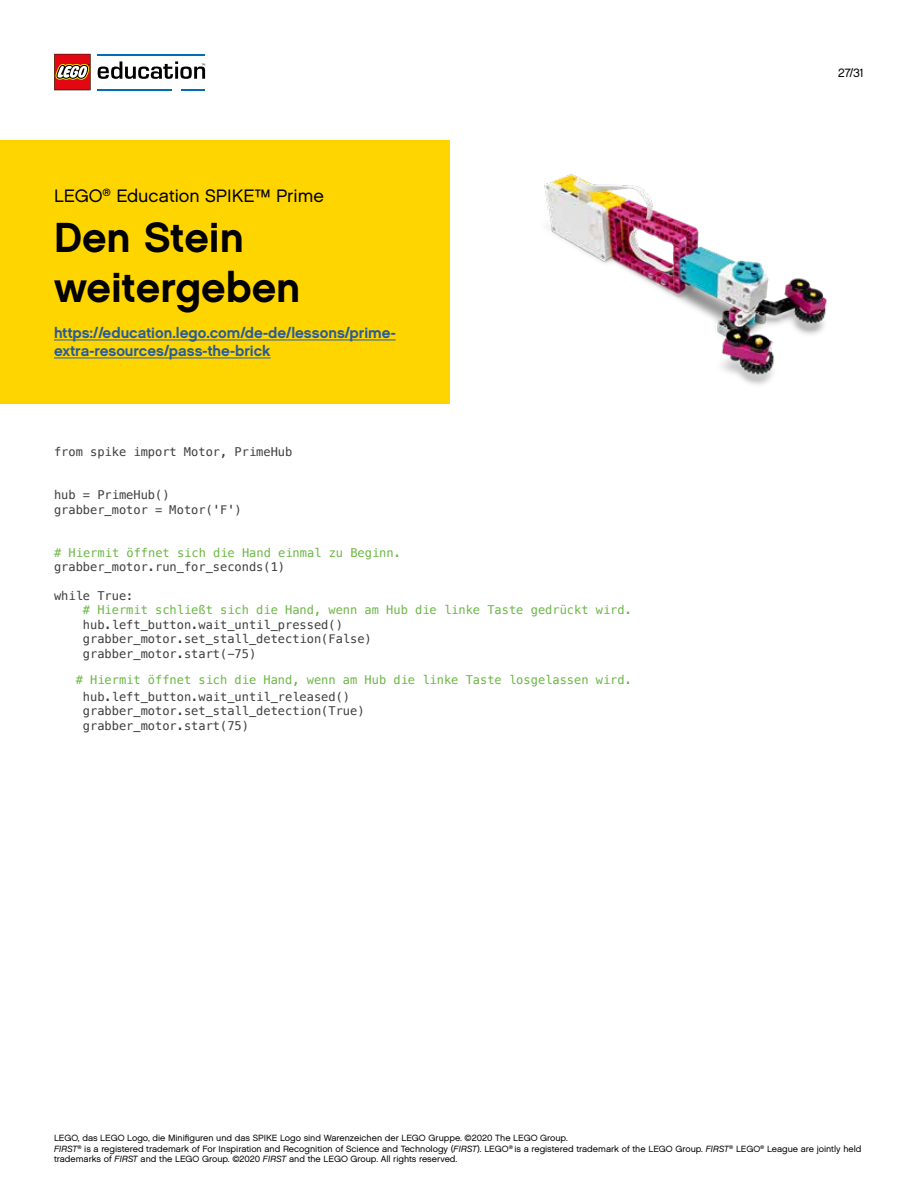
<style>
.page{position:relative;width:918px;height:1188px;background:#fff}
.page>*{position:absolute;margin:0;border:0;box-sizing:border-box;transform-origin:0 0}
.t1{font:700 42px/50.4px "LEGO Chalet 60";color:#000}
.t2{font:18px "LEGO Chalet 60";color:#000}
.t3{font:700 15px/18px "LEGO Chalet 60";color:#275b9b}
.t4{font:12px/14.4px "Menlo";color:#3c3c3b}
.t5{font:12px "Menlo";color:#6bb644}
.t6{font:12px "LEGO Chalet 60";color:#000}
.t7{font:9px/10.8px "LEGO Chalet 60";color:#000}
.s1{font-style:italic}
</style>
<div class="page">
<hr style="left:98px;top:54px;width:107px;height:1px;background:#006db7">
<hr style="left:98px;top:89px;width:74px;height:1px;background:#006db7">
<svg style="left:182px;top:89px;width:23px;height:1px"></svg>
<svg style="left:98px;top:61px;width:107px;height:18px"></svg>
<svg style="left:54px;top:54px;width:37px;height:36px"></svg>
<div style="left:0;top:140px;width:450px;height:264px;background:#ffd500"></div>
<img style="left:544px;top:174px;width:283px;height:211px">
<hr style="left:54px;top:340px;width:342px;height:1px;background:#275b9b">
<hr style="left:54px;top:358px;width:217px;height:1px;background:#275b9b">
<h2 class="t2" style="left:54px;top:184px;width:271px">LEGO<sup>®</sup> Education SPIKE™ Prime</h2>
<h1 class="t1" style="left:54px;top:212px;width:248px">Den Stein weitergeben</h1>
<h3 class="t3" style="left:54px;top:324px;width:343px">https://education.lego.com/de-de/lessons/prime&shy;extra-resources/pass-the-brick</h3>
<h3 class="t4" style="left:54px;top:445px;width:240px">from spike import Motor, PrimeHub</h3>
<h3 class="t4" style="left:54px;top:488px;width:189px">hub = PrimeHub() grabber_motor = Motor('F')</h3>
<h3 class="t5" style="left:54px;top:544px;width:348px"># Hiermit öffnet sich die Hand einmal zu Beginn.</h3>
<h3 class="t4" style="left:54px;top:560px;width:233px">grabber_motor.run_for_seconds(1)</h3>
<h3 class="t4" style="left:54px;top:589px;width:81px">while True:</h3>
<h3 class="t4" style="left:83px;top:618px;width:290px">hub.left_button.wait_until_pressed() grabber_motor.set_stall_detection(False) grabber_motor.start(-75)</h3>
<h3 class="t4" style="left:83px;top:690px;width:283px">hub.left_button.wait_until_released() grabber_motor.set_stall_detection(True) grabber_motor.start(75)</h3>
<h3 class="t5" style="left:83px;top:602px;width:551px"># Hiermit schließt sich die Hand, wenn am Hub die linke Taste gedrückt wird.</h3>
<h3 class="t5" style="left:76px;top:672px;width:558px"># Hiermit öffnet sich die Hand, wenn am Hub die linke Taste losgelassen wird.</h3>
<h3 class="t6" style="left:838px;top:65px;width:27px">27/31</h3>
<p class="t7" style="left:54px;top:1132px;width:809px">LEGO, das LEGO Logo, die Minifiguren und das SPIKE Logo sind Warenzeichen der LEGO Gruppe. ©2020 The LEGO Group.<br><span class="s1">FIRST</span><sup>®</sup> is a registered trademark of For Inspiration and Recognition of Science and Technology (<span class="s1">FIRST</span>). LEGO<sup>®</sup> is a registered trademark of the LEGO Group. <span class="s1">FIRST</span><sup>®</sup> LEGO<sup>®</sup> League are jointly held trademarks of <span class="s1">FIRST</span> and the LEGO Group. ©2020 <span class="s1">FIRST</span> and the LEGO Group. All rights reserved.</p>
</div>
